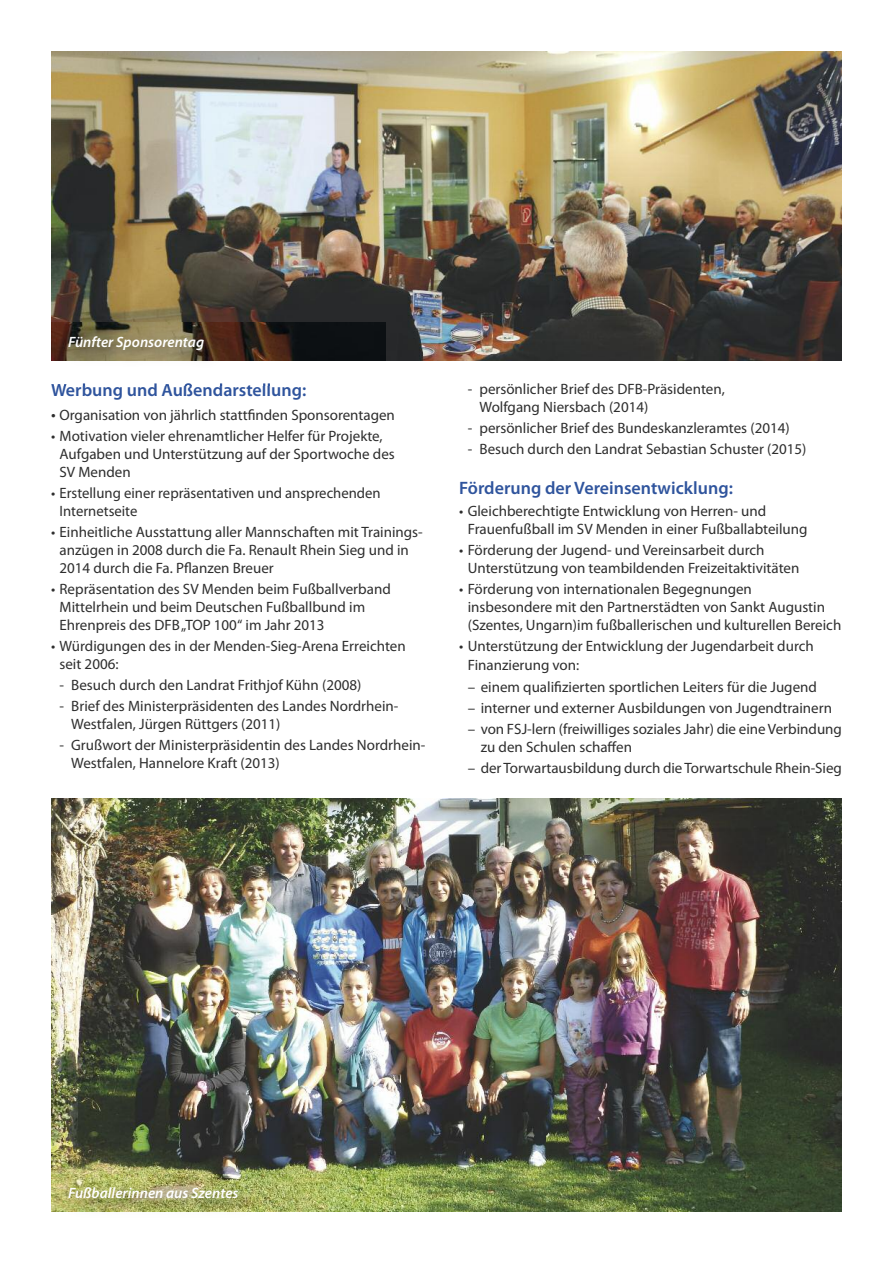
<style>
.page{position:relative;width:893px;height:1263px;background:#fff}
.page>*{position:absolute;margin:0;border:0;box-sizing:border-box;transform-origin:0 0}
.t1{font:600 18px "Myriad Pro";color:#2f549d}
.t2{font:15px/18px "Myriad Pro";color:#2e2e2e}
.t3{font:italic 600 15px "Myriad Pro";color:#fff}
.s1{font-size:16.5px}
</style>
<div class="page">
<img style="left:51px;top:51px;width:791px;height:310px">
<img style="left:51px;top:799px;width:791px;height:413px">
<img style="left:51px;top:323px;width:334px;height:63px">
<img style="left:51px;top:383px;width:135px;height:3px">
<img style="left:51px;top:1174px;width:334px;height:38px">
<p class="t3" style="left:68px;top:336px;width:138px">Fünfter Sponsorentag</p>
<p class="t1" style="left:51px;top:383px;width:257px">Werbung und Außendarstellung:</p>
<p class="t2" style="left:51px;top:407px;width:345px"><span class="s1">•</span> Organisation von jährlich stattfinden Sponsorentagen</p>
<p class="t2" style="left:60px;top:428px;width:337px;text-indent:-9px">• Motivation vieler ehrenamtlicher helfer für Projekte, aufgaben und Unterstützung auf der Sportwoche des<br>SV Menden</p>
<p class="t2" style="left:60px;top:485px;width:323px;text-indent:-8px">• erstellung einer repräsentativen und ansprechenden<br>Internetseite</p>
<p class="t2" style="left:60px;top:524px;width:365px;text-indent:-9px">• einheitliche ausstattung aller Mannschaften mit Trainings&shy;anzügen in 2008 durch die Fa. renault rhein Sieg und in<br>2014 durch die Fa. Pflanzen Breuer</p>
<p class="t2" style="left:60px;top:581px;width:333px;text-indent:-9px">• repräsentation des SV Menden beim Fußballverband<br>Mittelrhein und beim Deutschen Fußballbund im ehrenpreis des DFB„TOP 100“ im Jahr 2013</p>
<p class="t2" style="left:60px;top:638px;width:348px;text-indent:-9px">• Würdigungen des in der Menden-Sieg-arena erreichten seit 2006:</p>
<p class="t2" style="left:60px;top:677px;width:303px">- Besuch durch den Landrat Frithjof Kühn (2008)</p>
<p class="t2" style="left:71px;top:698px;width:329px;text-indent:-12px">- Brief des Ministerpräsidenten des Landes Nordrhein-<br>Westfalen, Jürgen rüttgers (2011)</p>
<p class="t2" style="left:71px;top:737px;width:356px;text-indent:-12px">- Grußwort der Ministerpräsidentin des Landes Nordrhein-<br>Westfalen, hannelore Kraft (2013)</p>
<p class="t2" style="left:479px;top:381px;width:247px;text-indent:-12px">- persönlicher Brief des DFB-Präsidenten,<br>Wolfgang Niersbach (2014)</p>
<p class="t2" style="left:468px;top:420px;width:323px">- persönlicher Brief des Bundeskanzleramtes (2014)</p>
<p class="t2" style="left:468px;top:441px;width:340px">- Besuch durch den Landrat Sebastian Schuster (2015)</p>
<p class="t1" style="left:459px;top:481px;width:275px">Förderung der Vereinsentwicklung:</p>
<p class="t2" style="left:468px;top:503px;width:341px;text-indent:-9px">• Gleichberechtigte entwicklung von herren- und<br>Frauenfußball im SV Menden in einer Fußballabteilung</p>
<p class="t2" style="left:468px;top:542px;width:333px;text-indent:-9px">• Förderung der Jugend- und Vereinsarbeit durch<br>Unterstützung von teambildenden Freizeitaktivitäten</p>
<p class="t2" style="left:468px;top:581px;width:375px;text-indent:-9px">• Förderung von internationalen Begegnungen<br>insbesondere mit den Partnerstädten von Sankt augustin (Szentes, Ungarn)im fußballerischen und kulturellen Bereich</p>
<p class="t2" style="left:468px;top:637px;width:348px;line-height:19.2px;text-indent:-9px">• Unterstützung der entwicklung der Jugendarbeit durch<br>Finanzierung von:</p>
<p class="t2" style="left:468px;top:679px;width:351px">– einem qualifizierten sportlichen Leiters für die Jugend</p>
<p class="t2" style="left:468px;top:700px;width:366px">– interner und externer ausbildungen von Jugendtrainern</p>
<p class="t2" style="left:481px;top:721px;width:363px;text-indent:-13px">– von FSJ-lern (freiwilliges soziales Jahr) die eine Verbindung zu den Schulen schaffen</p>
<p class="t2" style="left:468px;top:760px;width:376px">– der Torwartausbildung durch die Torwartschule rhein-Sieg</p>
<p class="t3" style="left:68px;top:1187px;width:172px">Fußballerinnen aus Szentes</p>
</div>
